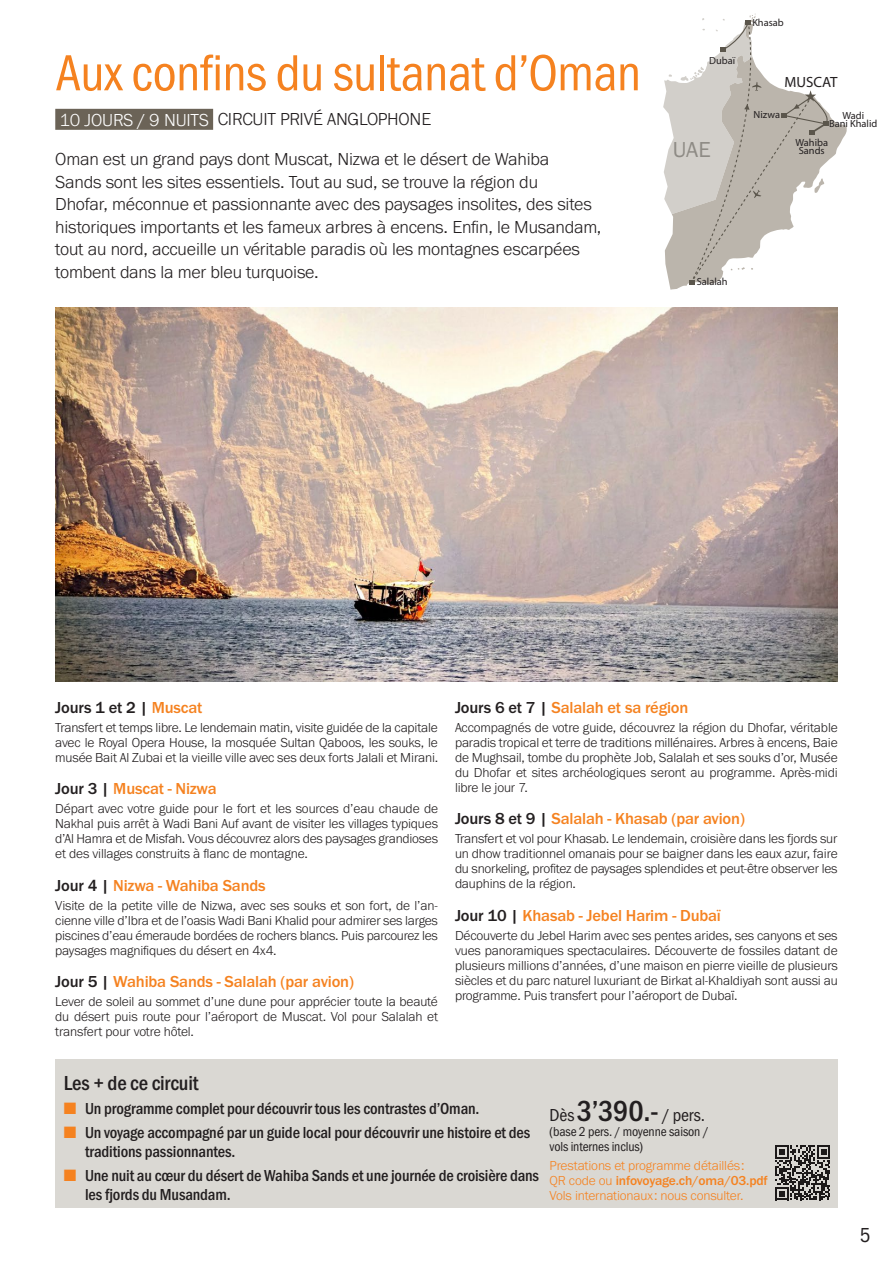
<style>
.page{position:relative;width:893px;height:1263px;background:#fff}
.page>*{position:absolute;margin:0;border:0;box-sizing:border-box;transform-origin:0 0}
.Titre_circuit{font:52.5px "Franklin Gothic URW Con Boo";letter-spacing:-.01em;color:#f58220}
.t1{font:22.5px "Franklin Gothic URW Boo";color:#8e8b85}
.Texte_Généraliste{font:500 21px "Franklin Gothic URW Cond";letter-spacing:-.005em;color:#231f20}
.t2{font:21px "Franklin Gothic URW Con Boo";color:#231f20}
.Chapo_2{font:300 18px/22.5px "Franklin Gothic URW";letter-spacing:-.01em;color:#231f20}
.Duree_circuit{font:300 18px "Franklin Gothic URW";letter-spacing:-.01em;color:#231f20}
.Texte_Généraliste-2{font:18px "Franklin Gothic URW Con Boo";letter-spacing:-.01em;color:#231f20}
.Duree_circuit-2{font:300 18px "Franklin Gothic URW";letter-spacing:-.01em;color:#fff}
.t3{font:500 16.5px/19.5px "Franklin Gothic URW Cond";letter-spacing:-.01em;color:#231f20}
.Titre_de_jours{font:500 16.5px "Franklin Gothic URW";letter-spacing:-.01em;color:#f58220}
.Titre_de_jours-2{font:500 16.5px "Franklin Gothic URW";letter-spacing:-.01em;color:#231f20}
.t4{font:14.85px "Franklin Gothic URW Cond";color:#231f20}
.Texte_Généraliste-3{font:300 13.5px/15px "Franklin Gothic URW";letter-spacing:-.01em;color:#231f20;text-align:justify}
.Texte_Généraliste-4{font:300 13.5px/15px "Franklin Gothic URW";letter-spacing:-.01em;color:#f58220}
.Texte_Généraliste-5{font:13.5px/15px "Franklin Gothic URW Con Boo";letter-spacing:-.01em;color:#231f20}
.t5{font:10.35px/8.7px "Franklin Gothic URW Cond";color:#231f20;text-align:center}
.s1{color:#f58220}
.s2{color:#231f20}
.s3{font-family:"Franklin Gothic URW Cond";font-weight:500;font-size:30px}
.s4{font-weight:500}
</style>
<div class="page">
<svg style="left:834px;top:121px;width:13px;height:35px"></svg>
<svg style="left:663px;top:13px;width:171px;height:277px"></svg>
<div style="left:55px;top:1059px;width:783px;height:149px;background:#dad8d3"></div>
<div style="left:55px;top:109px;width:158px;height:21px;background:#6b6357"></div>
<img style="left:55px;top:307px;width:783px;height:374px">
<svg style="left:775px;top:1145px;width:55px;height:55px"></svg>
<p class="Titre_circuit" style="left:55px;top:41px;width:587px">Aux confins du sultanat d’Oman</p>
<p class="Duree_circuit-2" style="left:60px;top:108px;width:151px">10 JOURS / 9 NUITS</p>
<p class="Duree_circuit" style="left:218px;top:108px;width:215px">CIRCUIT PRIVÉ ANGLOPHONE</p>
<p class="Chapo_2" style="left:55px;top:147px;width:548px">Oman est un grand pays dont Muscat, Nizwa et le désert de Wahiba<br>Sands sont les sites essentiels. Tout au sud, se trouve la région du<br>Dhofar, méconnue et passionnante avec des paysages insolites, des sites historiques importants et les fameux arbres à encens. Enfin, le Musandam, tout au nord, accueille un véritable paradis où les montagnes escarpées tombent dans la mer bleu turquoise.</p>
<p class="t5" style="left:709px;top:56px;width:28px">Dubaï</p>
<p class="t1" style="left:673px;top:135px;width:39px">UAE</p>
<p class="t5" style="left:752px;top:18px;width:33px">Khasab</p>
<p class="t4" style="left:784px;top:73px;width:55px">MUSCAT</p>
<p class="t5" style="left:753px;top:110px;width:28px">Nizwa</p>
<p class="t5" style="left:829px;top:111px;width:50px">Wadi<br>Bani Khalid</p>
<p class="t5" style="left:795px;top:138px;width:34px">Wahiba<br>Sands</p>
<p class="t5" style="left:697px;top:277px;width:32px">Salalah</p>
<p class="Titre_de_jours-2" style="left:55px;top:697px;width:149px">Jours 1 et 2 | <span class="s1">Muscat</span></p>
<p class="Texte_Généraliste-3" style="left:55px;top:720px;width:384px">Transfert et temps libre. Le lendemain matin, visite guidée de la capitale avec le Royal Opera House, la mosquée Sultan Qaboos, les souks, le musée Bait Al Zubai et la vieille ville avec ses deux forts Jalali et Mirani.</p>
<p class="Titre_de_jours" style="left:55px;top:778px;width:163px"><span class="s2">Jour 3 |</span> Muscat - Nizwa</p>
<p class="Texte_Généraliste-3" style="left:55px;top:801px;width:384px">Départ avec votre guide pour le fort et les sources d’eau chaude de Nakhal puis arrêt à Wadi Bani Auf avant de visiter les villages typiques d’Al Hamra et de Misfah. Vous découvrez alors des paysages grandioses et des villages construits à flanc de montagne.</p>
<p class="Titre_de_jours" style="left:55px;top:875px;width:212px"><span class="s2">Jour 4 |</span> Nizwa - Wahiba Sands</p>
<p class="Texte_Généraliste-3" style="left:55px;top:898px;width:384px">Visite de la petite ville de Nizwa, avec ses souks et son fort, de l’an&shy;cienne ville d’Ibra et de l’oasis Wadi Bani Khalid pour admirer ses larges piscines d’eau émeraude bordées de rochers blancs. Puis parcourez les paysages magnifiques du désert en 4x4.</p>
<p class="Titre_de_jours" style="left:55px;top:971px;width:300px"><span class="s2">Jour 5 |</span> Wahiba Sands - Salalah (par avion)</p>
<p class="Texte_Généraliste-3" style="left:55px;top:994px;width:384px">Lever de soleil au sommet d’une dune pour apprécier toute la beauté du désert puis route pour l’aéroport de Muscat. Vol pour Salalah et transfert pour votre hôtel.</p>
<p class="Titre_de_jours" style="left:455px;top:697px;width:235px"><span class="s2">Jours 6 et 7 |</span> Salalah et sa région</p>
<p class="Texte_Généraliste-3" style="left:455px;top:720px;width:384px">Accompagnés de votre guide, découvrez la région du Dhofar, véritable paradis tropical et terre de traditions millénaires. Arbres à encens, Baie de Mughsail, tombe du prophète Job, Salalah et ses souks d’or, Musée du Dhofar et sites archéologiques seront au programme. Après-midi libre le jour 7.</p>
<p class="Titre_de_jours" style="left:455px;top:808px;width:291px"><span class="s2">Jours 8 et 9 |</span> Salalah - Khasab (par avion)</p>
<p class="Texte_Généraliste-3" style="left:455px;top:831px;width:384px">Transfert et vol pour Khasab. Le lendemain, croisière dans les fjords sur un dhow traditionnel omanais pour se baigner dans les eaux azur, faire du snorkeling, profitez de paysages splendides et peut-être observer les dauphins de la région.</p>
<p class="Titre_de_jours" style="left:455px;top:905px;width:267px"><span class="s2">Jour 10 |</span> Khasab - Jebel Harim - Dubaï</p>
<p class="Texte_Généraliste-3" style="left:455px;top:928px;width:384px">Découverte du Jebel Harim avec ses pentes arides, ses canyons et ses vues panoramiques spectaculaires. Découverte de fossiles datant de plusieurs millions d’années, d’une maison en pierre vieille de plusieurs siècles et du parc naturel luxuriant de Birkat al-Khaldiyah sont aussi au programme. Puis transfert pour l’aéroport de Dubaï.</p>
<p class="Texte_Généraliste" style="left:64px;top:1068px;width:136px">Les + de ce circuit</p>
<p class="t3" style="left:64px;top:1097px;width:417px"><span class="s1">■</span> Un programme complet pour découvrir tous les contrastes d’Oman.</p>
<p class="t3" style="left:85px;top:1121px;width:447px;text-indent:-21px"><span class="s1">■</span> Un voyage accompagné par un guide local pour découvrir une histoire et des traditions passionnantes.</p>
<p class="t3" style="left:85px;top:1164px;width:455px;text-indent:-21px"><span class="s1">■</span> Une nuit au cœur du désert de Wahiba Sands et une journée de croisière dans les fjords du Musandam.</p>
<p class="Texte_Généraliste-2" style="left:550px;top:1104px;width:157px">Dès<span class="s3">3’390.-</span> / pers.</p>
<p class="Texte_Généraliste-5" style="left:550px;top:1124px;width:161px">(base 2 pers. / moyenne saison / vols internes inclus)</p>
<p class="Texte_Généraliste-4" style="left:550px;top:1158px;width:220px">Prestations et programme détaillés:<br>QR code ou <span class="s4">infovoyage.ch/oma/03.pdf</span></p>
<p class="Texte_Généraliste-4" style="left:550px;top:1188px;width:195px">Vols internationaux: nous consulter.</p>
<h3 class="t2" style="left:860px;top:1222px;width:12px">5</h3>
</div>
